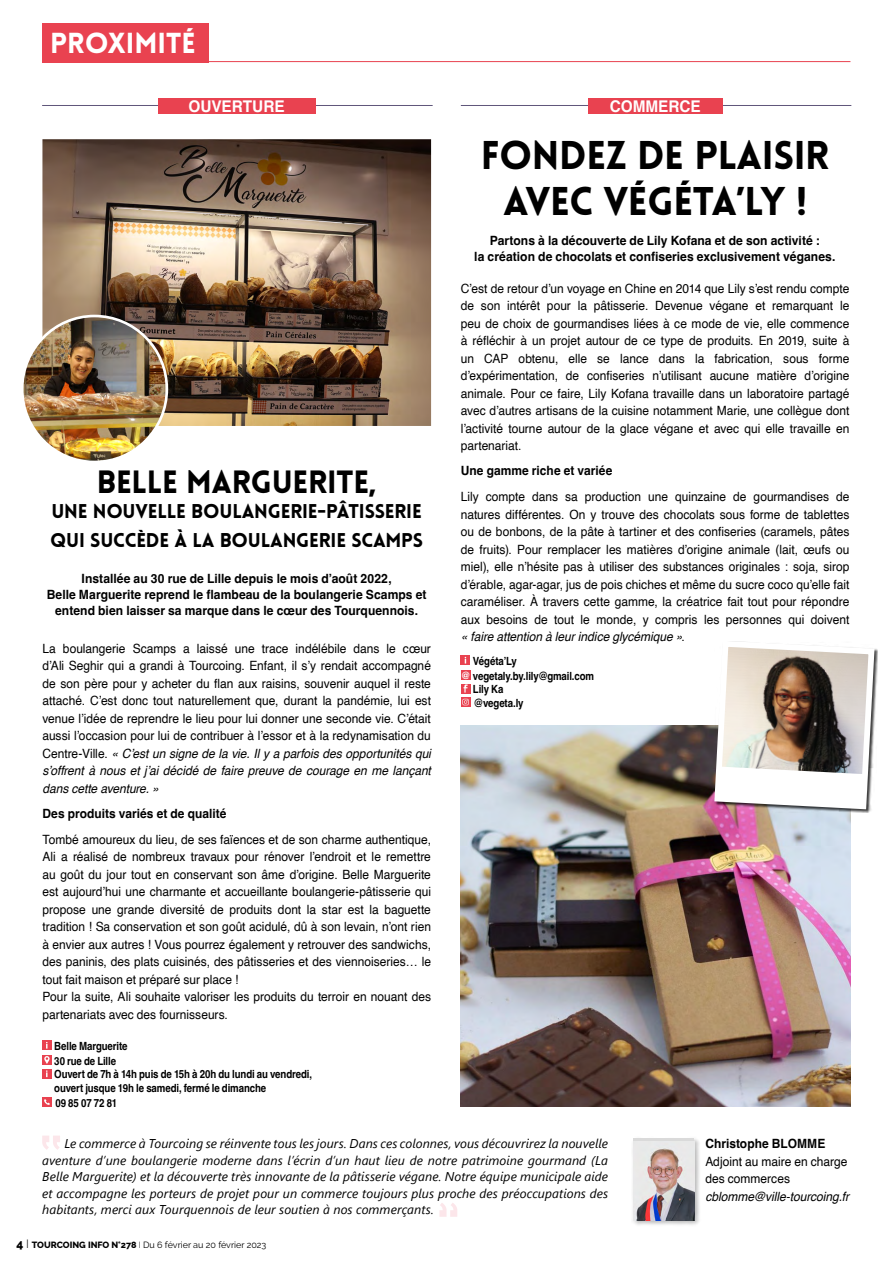
<style>
.page{position:relative;width:893px;height:1263px;background:#fff}
.page>*{position:absolute;margin:0;border:0;box-sizing:border-box;transform-origin:0 0}
.t1{font:900 39.3px/46.7px "Lovelo";letter-spacing:-.01em;color:#000;text-align:center}
.t2{font:900 31.5px "Lovelo";letter-spacing:-.01em;color:#000}
.t3{font:900 28.35px "Lovelo";color:#fff}
.t4{font:900 19.5px/28.5px "Lovelo";letter-spacing:-.01em;color:#000}
.t5{font:700 16.2px "Helvetica";color:#fff;scale:.95 1}
.t6{font:12.75px/17.5px "Helvetica";color:#000;text-align:justify;scale:.94 1}
.t7{font:italic 12.75px/16.5px "Segoe UI";letter-spacing:.005em;color:#000;text-align:justify}
.t8{font:700 12.75px/16.2px "Helvetica";letter-spacing:.005em;color:#000;text-align:center;scale:.95 1}
.t9{font:700 12.75px "Helvetica";letter-spacing:.005em;color:#000;scale:.94 1}
.t10{font:italic 12.75px "Helvetica";color:#000;scale:.94 1}
.t11{font:700 11.25px/15px "Helvetica";letter-spacing:-.01em;color:#000;scale:.86 1}
.t12{font:9px "Raleway";color:#000}
.s1{font-style:italic}
.s2{font-family:"Century Gothic";font-size:9.9px;color:#fff}
.s3{font-weight:800;font-size:12px}
.s4{font-weight:300;font-size:12px}
.s5{font-weight:800}
.s6{font-weight:300}
</style>
<div class="page">
<div style="left:43px;top:23px;width:166px;height:39px;background:#e94250"></div>
<hr style="left:43px;top:61px;width:807px;height:1px;background:#e94250">
<hr style="left:42px;top:105px;width:391px;height:1px;background:#5f567a">
<div style="left:158px;top:98px;width:158px;height:16px;background:#e94250"></div>
<img style="left:42px;top:139px;width:389px;height:287px">
<img style="left:25px;top:316px;width:142px;height:143px">
<div style="left:21px;top:315px;width:147px;height:148px;border:3px solid #fff;border-radius:50%"></div>
<img style="left:461px;top:725px;width:389px;height:381px">
<hr style="left:461px;top:105px;width:390px;height:1px;background:#5f567a">
<div style="left:588px;top:98px;width:135px;height:16px;background:#e94250"></div>
<svg style="left:461px;top:655px;width:9px;height:10px"></svg>
<div style="left:461px;top:670px;width:9px;height:10px;background:#e94250"></div>
<div style="left:461px;top:684px;width:9px;height:9px;background:#e94250"></div>
<svg style="left:463px;top:684px;width:5px;height:9px"></svg>
<svg style="left:461px;top:697px;width:9px;height:10px"></svg>
<svg style="left:462px;top:699px;width:7px;height:6px"></svg>
<img style="left:711px;top:641px;width:166px;height:171px">
<div style="left:631px;top:1136px;width:70px;height:90px;background:#000;opacity:.3"></div>
<div style="left:634px;top:1139px;width:60px;height:81px;background:#e0e1e0"></div>
<img style="left:634px;top:1142px;width:60px;height:78px">
<svg style="left:42px;top:1136px;width:18px;height:14px"></svg>
<svg style="left:439px;top:1203px;width:18px;height:14px"></svg>
<div style="left:42px;top:1041px;width:9px;height:9px;background:#e94250"></div>
<svg style="left:46px;top:1042px;width:2px;height:6px"></svg>
<div style="left:42px;top:1055px;width:10px;height:10px;background:#e94250"></div>
<svg style="left:44px;top:1056px;width:6px;height:8px"></svg>
<div style="left:42px;top:1069px;width:9px;height:9px;background:#e94250"></div>
<svg style="left:46px;top:1070px;width:2px;height:7px"></svg>
<div style="left:42px;top:1097px;width:10px;height:10px;background:#e94250"></div>
<svg style="left:44px;top:1099px;width:6px;height:6px"></svg>
<h3 class="t3" style="left:50px;top:25px;width:147px">PROXIMITÉ</h3>
<p class="t5" style="left:188px;top:97px;width:103px">OUVERTURE</p>
<h2 class="t2" style="left:97px;top:462px;width:281px">BELLE MARGUERITE,</h2>
<h3 class="t4" style="left:50px;top:497px;width:374px">UNE NOUVELLE BOULANGERIE-PÂTISSERIE<br>QUI SUCCÈDE À LA BOULANGERIE SCAMPS</h3>
<p class="t8" style="left:47px;top:572px;width:401px">Installée au 30 rue de Lille depuis le mois d’août 2022,<br>Belle Marguerite reprend le flambeau de la boulangerie Scamps et entend bien laisser sa marque dans le cœur des Tourquennois.</p>
<p class="t6" style="left:42px;top:640px;width:415px">La boulangerie Scamps a laissé une trace indélébile dans le cœur d’Ali Seghir qui a grandi à Tourcoing. Enfant, il s’y rendait accompagné de son père pour y acheter du flan aux raisins, souvenir auquel il reste attaché. C’est donc tout naturellement que, durant la pandémie, lui est venue l’idée de reprendre le lieu pour lui donner une seconde vie. C’était aussi l’occasion pour lui de contribuer à l’essor et à la redynamisation du Centre-Ville. <span class="s1">« C’est un signe de la vie. Il y a parfois des opportunités qui s’offrent à nous et j’ai décidé de faire preuve de courage en me lançant dans cette aventure. »</span></p>
<p class="t9" style="left:42px;top:805px;width:197px">Des produits variés et de qualité</p>
<p class="t6" style="left:42px;top:831px;width:415px;text-align:left">Tombé amoureux du lieu, de ses faïences et de son charme authentique, Ali a réalisé de nombreux travaux pour rénover l’endroit et le remettre au goût du jour tout en conservant son âme d’origine. Belle Marguerite est aujourd’hui une charmante et accueillante boulangerie-pâtisserie qui propose une grande diversité de produits dont la star est la baguette tradition ! Sa conservation et son goût acidulé, dû à son levain, n’ont rien à envier aux autres ! Vous pourrez également y retrouver des sandwichs, des paninis, des plats cuisinés, des pâtisseries et des viennoiseries… le tout fait maison et préparé sur place !<br>Pour la suite, Ali souhaite valoriser les produits du terroir en nouant des partenariats avec des fournisseurs.</p>
<p class="t11" style="left:54px;top:1040px;width:87px">Belle Marguerite<br>30 rue de Lille</p>
<p class="t11" style="left:54px;top:1069px;width:301px;line-height:13.5px">Ouvert de 7h à 14h puis de 15h à 20h du lundi au vendredi, ouvert jusque 19h le samedi, fermé le dimanche</p>
<p class="t11" style="left:55px;top:1097px;width:73px">09 85 07 72 81</p>
<p class="t5" style="left:610px;top:97px;width:97px">COMMERCE</p>
<h1 class="t1" style="left:481px;top:132px;width:350px">FONDEZ DE PLAISIR<br>AVEC VÉGÉTA’LY !</h1>
<p class="t8" style="left:474px;top:234px;width:382px">Partons à la découverte de Lily Kofana et de son activité :<br>la création de chocolats et confiseries exclusivement véganes.</p>
<p class="t6" style="left:461px;top:280px;width:415px">C’est de retour d’un voyage en Chine en 2014 que Lily s’est rendu compte de son intérêt pour la pâtisserie. Devenue végane et remarquant le peu de choix de gourmandises liées à ce mode de vie, elle commence à réfléchir à un projet autour de ce type de produits. En 2019, suite à un CAP obtenu, elle se lance dans la fabrication, sous forme d’expérimentation, de confiseries n’utilisant aucune matière d’origine animale. Pour ce faire, Lily Kofana travaille dans un laboratoire partagé avec d’autres artisans de la cuisine notamment Marie, une collègue dont l’activité tourne autour de la glace végane et avec qui elle travaille en partenariat.</p>
<p class="t9" style="left:461px;top:463px;width:163px">Une gamme riche et variée</p>
<p class="t6" style="left:461px;top:488px;width:415px">Lily compte dans sa production une quinzaine de gourmandises de natures différentes. On y trouve des chocolats sous forme de tablettes ou de bonbons, de la pâte à tartiner et des confiseries (caramels, pâtes de fruits). Pour remplacer les matières d’origine animale (lait, œufs ou miel), elle n’hésite pas à utiliser des substances originales : soja, sirop d’érable, agar-agar, jus de pois chiches et même du sucre coco qu’elle fait caraméliser. À travers cette gamme, la créatrice fait tout pour répondre aux besoins de tout le monde, y compris les personnes qui doivent <span class="s1">« faire attention à leur indice glycémique »</span>.</p>
<p class="t11" style="left:462px;top:654px;width:155px;text-indent:11px">Végéta’Ly<br><span class="s2">@</span> vegetaly.by.lily@gmail.com</p>
<p class="t11" style="left:473px;top:684px;width:60px;line-height:13.5px">Lily Ka @vegeta.ly</p>
<p class="t7" style="left:42px;top:1135px;width:567px;text-indent:22px">Le commerce à Tourcoing se réinvente tous les jours. Dans ces colonnes, vous découvrirez la nouvelle aventure d’une boulangerie moderne dans l’écrin d’un haut lieu de notre patrimoine gourmand (La Belle Marguerite) et la découverte très innovante de la pâtisserie végane. Notre équipe municipale aide et accompagne les porteurs de projet pour un commerce toujours plus proche des préoccupations des habitants, merci aux Tourquennois de leur soutien à nos commerçants.</p>
<p class="t9" style="left:705px;top:1136px;width:129px">Christophe BLOMME</p>
<p class="t6" style="left:705px;top:1153px;width:153px">Adjoint au maire en charge des commerces</p>
<p class="t10" style="left:705px;top:1186px;width:154px">cblomme@ville-tourcoing.fr</p>
<p class="t12" style="left:17px;top:1239px;width:251px"><span class="s3">4</span> <span class="s4">I</span> <span class="s5">TOURCOING INFO N°278</span> <span class="s6">I</span> Du 6 février au 20 février 2023</p>
</div>
